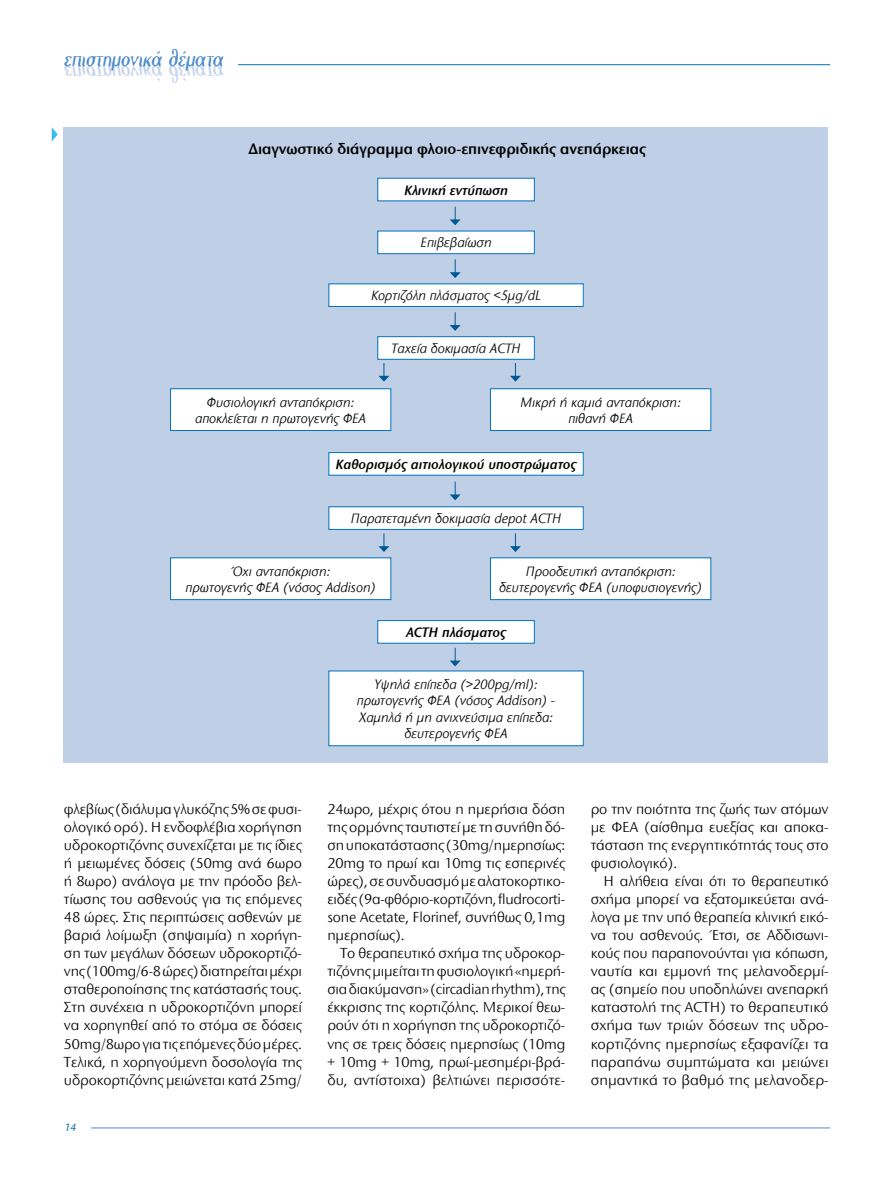
<style>
.page{position:relative;width:893px;height:1191px;background:#fff}
.page>*{position:absolute;margin:0;border:0;box-sizing:border-box;transform-origin:0 0}
.t1{font:600 15.75px "Stone Sans ITC Hel";letter-spacing:-.005em;color:#000}
.t2{font:15px/18px "Stone Sans ITC Hel";letter-spacing:-.01em;color:#000;text-align:justify}
.t3{font:italic 14.25px/16.5px "Stone Sans ITC Hel";color:#000;text-align:center}
.t4{font:italic 600 14.25px "Stone Sans ITC Hel";color:#000}
.t5{font:italic 500 11.25px "Stone Sans ITC Hel";color:#0570b0;scale:.95 1}
</style>
<div class="page">
<hr style="left:91px;top:1127px;width:739px;height:1px;background:#4d8cca">
<hr style="left:238px;top:64px;width:592px;height:1px;background:#0570b0">
<div style="left:63px;top:128px;width:765px;height:635px;background:#bfd0e6"></div>
<div style="left:378px;top:178px;width:156px;height:23px;background:#fff"></div>
<div style="left:378px;top:231px;width:156px;height:23px;background:#fff"></div>
<div style="left:377px;top:231px;width:158px;height:23px;border:1px solid #0071bc"></div>
<div style="left:329px;top:284px;width:254px;height:22px;background:#fff"></div>
<div style="left:328px;top:283px;width:256px;height:24px;border:1px solid #0071bc"></div>
<div style="left:378px;top:337px;width:156px;height:22px;background:#fff"></div>
<div style="left:377px;top:336px;width:158px;height:24px;border:1px solid #0071bc"></div>
<div style="left:170px;top:389px;width:221px;height:41px;background:#fff"></div>
<div style="left:170px;top:388px;width:221px;height:43px;border:1px solid #0071bc"></div>
<div style="left:490px;top:389px;width:221px;height:41px;background:#fff"></div>
<div style="left:490px;top:388px;width:221px;height:43px;border:1px solid #0071bc"></div>
<div style="left:329px;top:452px;width:254px;height:23px;background:#fff"></div>
<div style="left:328px;top:452px;width:256px;height:23px;border:1px solid #0071bc"></div>
<div style="left:329px;top:507px;width:254px;height:22px;background:#fff"></div>
<div style="left:328px;top:506px;width:256px;height:24px;border:1px solid #0071bc"></div>
<div style="left:170px;top:558px;width:221px;height:41px;background:#fff"></div>
<div style="left:170px;top:557px;width:221px;height:43px;border:1px solid #0071bc"></div>
<div style="left:490px;top:558px;width:221px;height:41px;background:#fff"></div>
<div style="left:490px;top:557px;width:221px;height:43px;border:1px solid #0071bc"></div>
<div style="left:378px;top:620px;width:156px;height:23px;background:#fff"></div>
<div style="left:377px;top:620px;width:158px;height:23px;border:1px solid #0071bc"></div>
<div style="left:329px;top:671px;width:254px;height:74px;background:#fff"></div>
<div style="left:328px;top:670px;width:256px;height:76px;border:1px solid #0071bc"></div>
<svg style="left:450px;top:207px;width:11px;height:18px"></svg>
<svg style="left:450px;top:259px;width:11px;height:19px"></svg>
<svg style="left:450px;top:312px;width:11px;height:19px"></svg>
<svg style="left:378px;top:363px;width:11px;height:19px"></svg>
<svg style="left:510px;top:363px;width:11px;height:19px"></svg>
<svg style="left:450px;top:481px;width:11px;height:19px"></svg>
<svg style="left:378px;top:533px;width:11px;height:19px"></svg>
<svg style="left:510px;top:533px;width:11px;height:19px"></svg>
<svg style="left:450px;top:648px;width:11px;height:18px"></svg>
<svg style="left:52px;top:127px;width:6px;height:14px"></svg>
<p class="t1" style="left:249px;top:140px;width:399px">Διαγνωστικό διάγραμμα φλοιο-επινεφριδικής ανεπάρκειας</p>
<p class="t4" style="left:404px;top:182px;width:105px">Κλινική εντύπωση</p>
<p class="t3" style="left:421px;top:235px;width:72px">Επιβεβαίωση</p>
<p class="t3" style="left:371px;top:288px;width:172px">Κορτιζόλη πλάσματος &lt;5μg/dL</p>
<p class="t3" style="left:391px;top:340px;width:131px">Ταχεία δοκιμασία ACTH</p>
<p class="t3" style="left:195px;top:394px;width:172px">Φυσιολογική ανταπόκριση: αποκλείεται η πρωτογενής ΦΕΑ</p>
<p class="t3" style="left:520px;top:394px;width:162px">Μικρή ή καμιά ανταπόκριση: πιθανή ΦΕΑ</p>
<p class="t4" style="left:336px;top:456px;width:242px">Καθορισμός αιτιολογικού υποστρώματος</p>
<p class="t3" style="left:351px;top:510px;width:212px">Παρατεταμένη δοκιμασία depot ACTH</p>
<p class="t3" style="left:186px;top:563px;width:191px">Όχι ανταπόκριση:<br>πρωτογενής ΦΕΑ (νόσος Addison)</p>
<p class="t3" style="left:499px;top:563px;width:204px">Προοδευτική ανταπόκριση: δευτερογενής ΦΕΑ (υποφυσιογενής)</p>
<p class="t4" style="left:406px;top:624px;width:102px">ACTH πλάσματος</p>
<p class="t3" style="left:357px;top:676px;width:200px">Υψηλά επίπεδα (&gt;200pg/ml): πρωτογενής ΦΕΑ (νόσος Addison) -<br>Χαμηλά ή μη ανιχνεύσιμα επίπεδα: δευτερογενής ΦΕΑ</p>
<p class="t2" style="left:64px;top:800px;width:239px">φλεβίως (διάλυμα γλυκόζης 5% σε φυσι&shy;ολογικό ορό). Η ενδοφλέβια χορήγηση υδροκορτιζόνης συνεχίζεται με τις ίδιες ή μειωμένες δόσεις (50mg ανά 6ωρο ή 8ωρο) ανάλογα με την πρόοδο βελ&shy;τίωσης του ασθενούς για τις επόμενες 48 ώρες. Στις περιπτώσεις ασθενών με βαριά λοίμωξη (σηψαιμία) η χορήγη&shy;ση των μεγάλων δόσεων υδροκορτιζό&shy;νης (100mg/6-8 ώρες) διατηρείται μέχρι σταθεροποίησης της κατάστασής τους.<br>Στη συνέχεια η υδροκορτιζόνη μπορεί να χορηγηθεί από το στόμα σε δόσεις 50mg/8ωρο για τις επόμενες δύο μέρες.<br>Τελικά, η χορηγούμενη δοσολογία της υδροκορτιζόνης μειώνεται κατά 25mg/</p>
<p class="t2" style="left:327px;top:800px;width:239px">24ωρο, μέχρις ότου η ημερήσια δόση της ορμόνης ταυτιστεί με τη συνήθη δό&shy;ση υποκατάστασης (30mg/ημερησίως:<br>20mg το πρωί και 10mg τις εσπερινές ώρες), σε συνδυασμό με αλατοκορτικο&shy;ειδές (9α-φθόριο-κορτιζόνη, fludrocorti&shy;sone Acetate, Florinef, συνήθως 0,1mg ημερησίως).</p>
<p class="t2" style="left:327px;top:944px;width:239px;text-indent:13px">Το θεραπευτικό σχήμα της υδροκορ&shy;τιζόνης μιμείται τη φυσιολογική «ημερή&shy;σια διακύμανση» (circadian rhythm), της έκκρισης της κορτιζόλης. Μερικοί θεω&shy;ρούν ότι η χορήγηση της υδροκορτιζό&shy;νης σε τρεις δόσεις ημερησίως (10mg + 10mg + 10mg, πρωί-μεσημέρι-βρά&shy;δυ, αντίστοιχα) βελτιώνει περισσότε-</p>
<p class="t5" style="left:64px;top:1121px;width:16px">14</p>
<p class="t2" style="left:591px;top:800px;width:239px">ρο την ποιότητα της ζωής των ατόμων με ΦΕΑ (αίσθημα ευεξίας και αποκα&shy;τάσταση της ενεργητικότητάς τους στο φυσιολογικό).</p>
<p class="t2" style="left:591px;top:872px;width:239px;text-indent:13px">Η αλήθεια είναι ότι το θεραπευτικό σχήμα μπορεί να εξατομικεύεται ανά&shy;λογα με την υπό θεραπεία κλινική εικό&shy;να του ασθενούς. Έτσι, σε Αδδισωνι&shy;κούς που παραπονούνται για κόπωση, ναυτία και εμμονή της μελανοδερμί&shy;ας (σημείο που υποδηλώνει ανεπαρκή καταστολή της ACTH) το θεραπευτικό σχήμα των τριών δόσεων της υδρο&shy;κορτιζόνης ημερησίως εξαφανίζει τα παραπάνω συμπτώματα και μειώνει σημαντικά το βαθμό της μελανοδερ-</p>
</div>
